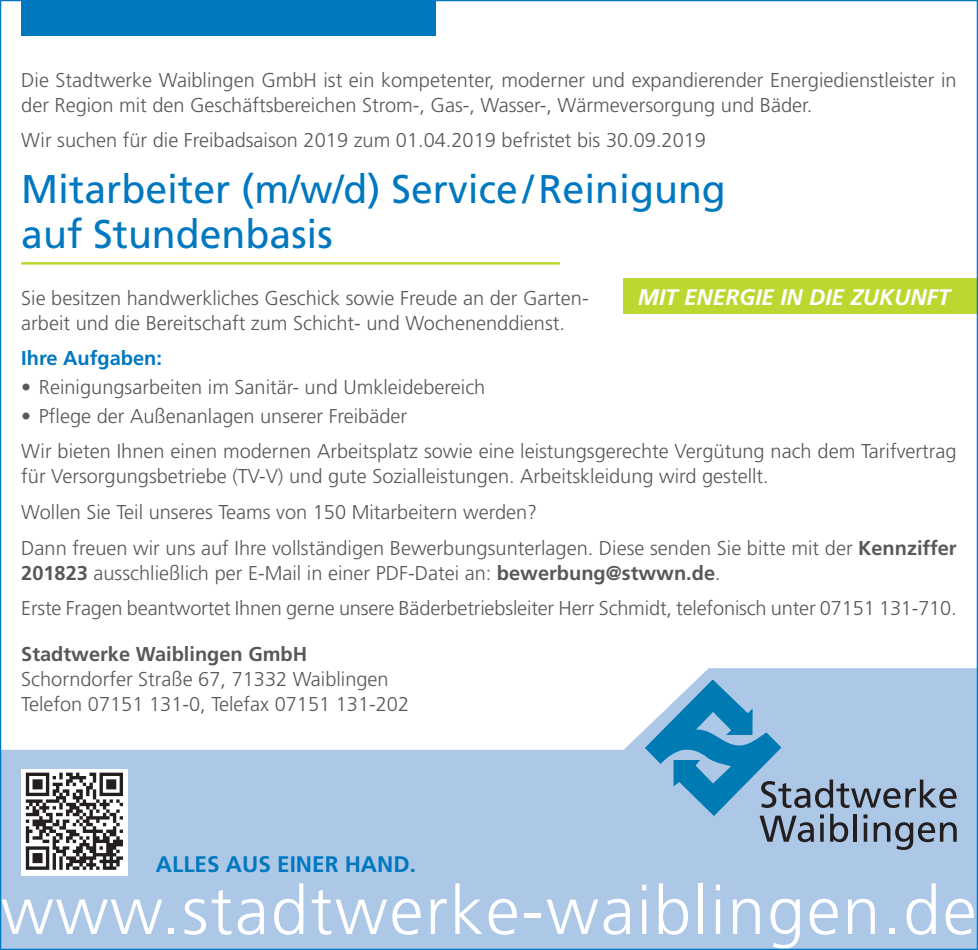
<style>
.page{position:relative;width:978px;height:950px;background:#fff}
.page>*{position:absolute;margin:0;border:0;box-sizing:border-box;transform-origin:0 0}
.Grundschrift{font:300 67.5px "Frutiger";letter-spacing:.03em;color:#fff}
.Headline{font:40px/45px "Frutiger";color:#0078c0}
.t1{font:italic 700 22.5px "Frutiger";color:#fff}
.t2{font:700 22.5px "Frutiger";color:#0078c0}
.Grundschrift-2{font:300 20px/25px "Frutiger";color:#57585a}
.t3{font:700 20px "Frutiger";color:#0078c0}
.s1{font-weight:700}
</style>
<div class="page">
<div style="left:624px;top:278px;width:354px;height:36px;background:#bed630"></div>
<svg style="left:2px;top:668px;width:974px;height:280px;fill:#adc7e7"></svg>
<svg style="left:645px;top:680px;width:312px;height:170px;background:#8eb3d4"></svg>
<div style="left:21px;top:769px;width:107px;height:106px;background:#fff"></div>
<svg style="left:26px;top:772px;width:97px;height:97px"></svg>
<div style="left:21px;top:0;width:415px;height:35px;background:#0078c0"></div>
<hr style="left:21px;top:262px;width:539px;height:2px;background:#bed630">
<p class="Grundschrift-2" style="left:21px;top:67px;width:937px">Die Stadtwerke Waiblingen GmbH ist ein kompetenter, moderner und expandierender Energiedienstleister in der Region mit den Geschäftsbereichen Strom-, Gas-, Wasser-, Wärmeversorgung und Bäder.</p>
<p class="Grundschrift-2" style="left:21px;top:128px;width:686px">Wir suchen für die Freibadsaison 2019 zum 01.04.2019 befristet bis 30.09.2019</p>
<p class="Headline" style="left:21px;top:167px;width:706px">Mitarbeiter (m/w/d) Service/Reinigung auf Stundenbasis</p>
<p class="t1" style="left:638px;top:284px;width:314px">MIT ENERGIE IN DIE ZUKUNFT</p>
<p class="Grundschrift-2" style="left:21px;top:285px;width:569px">Sie besitzen handwerkliches Geschick sowie Freude an der Garten&shy;arbeit und die Bereitschaft zum Schicht- und Wochenenddienst.</p>
<p class="t3" style="left:21px;top:347px;width:142px">Ihre Aufgaben:</p>
<p class="Grundschrift-2" style="left:21px;top:374px;width:466px">• Reinigungsarbeiten im Sanitär- und Umkleidebereich</p>
<p class="Grundschrift-2" style="left:21px;top:403px;width:387px">• Pflege der Außenanlagen unserer Freibäder</p>
<p class="Grundschrift-2" style="left:21px;top:439px;width:937px">Wir bieten Ihnen einen modernen Arbeitsplatz sowie eine leistungsgerechte Vergütung nach dem Tarifvertrag für Versorgungsbetriebe (TV-V) und gute Sozialleistungen. Arbeitskleidung wird gestellt.</p>
<p class="Grundschrift-2" style="left:21px;top:499px;width:518px">Wollen Sie Teil unseres Teams von 150 Mitarbeitern werden?</p>
<p class="Grundschrift-2" style="left:21px;top:535px;width:937px">Dann freuen wir uns auf Ihre vollständigen Bewerbungsunterlagen. Diese senden Sie bitte mit der <span class="s1">Kennziffer<br>201823</span> ausschließlich per E-Mail in einer PDF-Datei an: <span class="s1">bewerbung@stwwn.de</span>.</p>
<p class="Grundschrift-2" style="left:21px;top:595px;width:937px">Erste Fragen beantwortet Ihnen gerne unsere Bäderbetriebsleiter Herr Schmidt, telefonisch unter 07151 131-710.</p>
<p class="Grundschrift-2" style="left:21px;top:642px;width:389px"><span class="s1">Stadtwerke Waiblingen GmbH<br></span>Schorndorfer Straße 67, 71332 Waiblingen<br>Telefon 07151 131-0, Telefax 07151 131-202</p>
<p class="t2" style="left:156px;top:851px;width:262px">ALLES AUS EINER HAND.</p>
<p class="Grundschrift" style="left:1px;top:872px;width:977px">www.stadtwerke-waiblingen.de</p>
</div>
